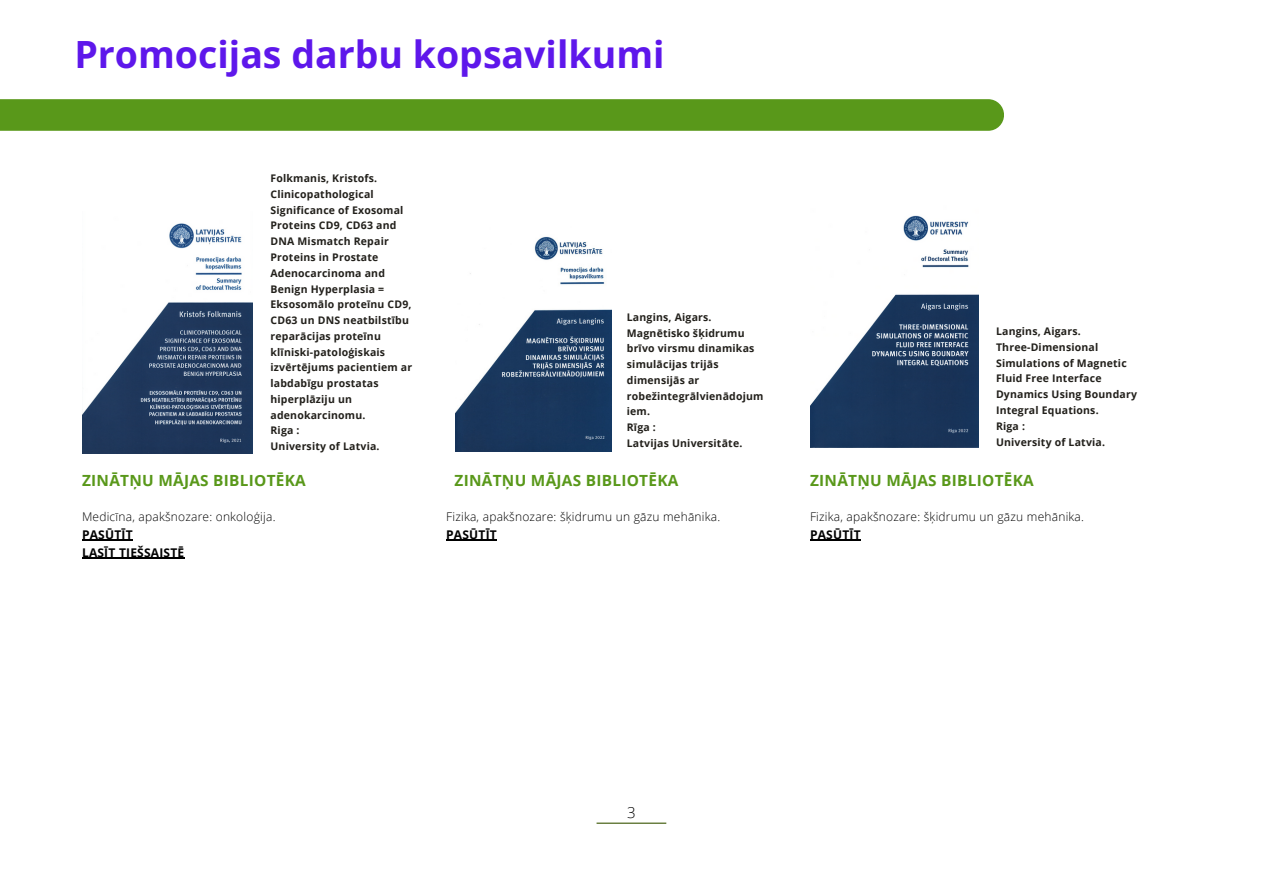
<style>
.page{position:relative;width:1263px;height:894px;background:#fff}
.page>*{position:absolute;margin:0;border:0;box-sizing:border-box;transform-origin:0 0}
.t1{font:700 37.5px "Open Sans";color:#5e17eb}
.t2{font:700 15.45px "Open Sans";letter-spacing:.02em;color:#59981a}
.t3{font:300 15px "Open Sans";color:#000}
.t4{font:300 12px "Open Sans";letter-spacing:.02em;color:#000}
.t5{font:700 12px "Open Sans";letter-spacing:.02em;color:#000}
.t6{font:700 10.5px/15.8px "Open Sans";letter-spacing:.02em;color:#22201b}
</style>
<div class="page">
<img style="left:455px;top:236px;width:156px;height:215px">
<hr style="left:597px;top:822px;width:69px;height:1px;background:#3b5704">
<img style="left:82px;top:223px;width:171px;height:230px">
<img style="left:810px;top:215px;width:169px;height:232px">
<hr style="left:82px;top:539px;width:51px;height:1px;background:#000">
<hr style="left:82px;top:557px;width:103px;height:1px;background:#000">
<hr style="left:446px;top:539px;width:51px;height:1px;background:#000">
<hr style="left:810px;top:539px;width:51px;height:1px;background:#000">
<div style="left:0;top:99px;width:1004px;height:32px;background:#59981a"></div>
<p class="t1" style="left:74px;top:28px;width:592px">Promocijas darbu kopsavilkumi</p>
<p class="t6" style="left:270px;top:170px;width:143px">Folkmanis, Kristofs.<br>Clinicopathological<br>Significance of Exosomal<br>Proteins CD9, CD63 and<br>DNA Mismatch Repair<br>Proteins in Prostate<br>Adenocarcinoma and<br>Benign Hyperplasia =<br>Eksosomālo proteīnu CD9,<br>CD63 un DNS neatbilstību reparācijas proteīnu klīniski-patoloģiskais izvērtējums pacientiem ar labdabīgu prostatas hiperplāziju un adenokarcinomu.</p>
<p class="t6" style="left:270px;top:422px;width:31px">Riga :</p>
<p class="t6" style="left:270px;top:438px;width:111px">University of Latvia.</p>
<p class="t6" style="left:627px;top:309px;width:138px">Langins, Aigars.<br>Magnētisko šķidrumu brīvo virsmu dinamikas simulācijas trijās dimensijās ar robežintegrālvienādojum iem.</p>
<p class="t6" style="left:627px;top:419px;width:31px">Rīga :</p>
<p class="t6" style="left:627px;top:435px;width:117px">Latvijas Universitāte.</p>
<p class="t2" style="left:82px;top:469px;width:225px">ZINĀTŅU MĀJAS BIBLIOTĒKA</p>
<p class="t2" style="left:455px;top:469px;width:225px">ZINĀTŅU MĀJAS BIBLIOTĒKA</p>
<p class="t4" style="left:82px;top:507px;width:195px">Medicīna, apakšnozare: onkoloģija.</p>
<p class="t5" style="left:82px;top:525px;width:52px">PASŪTĪT</p>
<p class="t5" style="left:82px;top:543px;width:104px">LASĪT TIEŠSAISTĒ</p>
<p class="t4" style="left:446px;top:507px;width:276px">Fizika, apakšnozare: šķidrumu un gāzu mehānika.</p>
<p class="t5" style="left:446px;top:525px;width:52px">PASŪTĪT</p>
<p class="t6" style="left:996px;top:323px;width:86px">Langins, Aigars.</p>
<p class="t6" style="left:996px;top:339px;width:142px">Three-Dimensional<br>Simulations of Magnetic<br>Fluid Free Interface<br>Dynamics Using Boundary<br>Integral Equations.</p>
<p class="t6" style="left:996px;top:417px;width:31px">Riga :</p>
<p class="t6" style="left:996px;top:433px;width:111px">University of Latvia.</p>
<p class="t2" style="left:810px;top:469px;width:225px">ZINĀTŅU MĀJAS BIBLIOTĒKA</p>
<p class="t4" style="left:810px;top:507px;width:276px">Fizika, apakšnozare: šķidrumu un gāzu mehānika.</p>
<p class="t5" style="left:810px;top:525px;width:52px">PASŪTĪT</p>
<p class="t3" style="left:627px;top:801px;width:10px">3</p>
</div>
